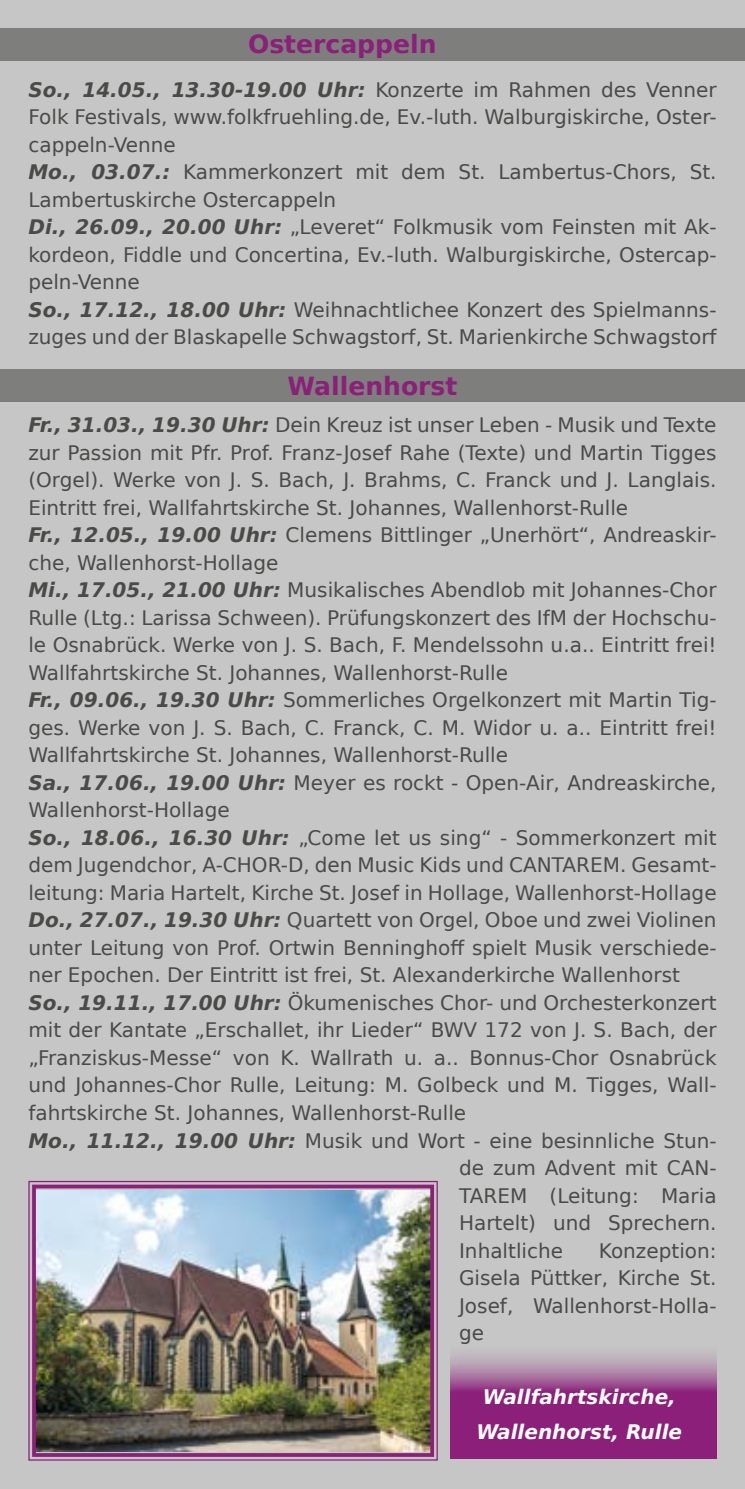
<style>
.page{position:relative;width:745px;height:1489px;background:#fff}
.page>*{position:absolute;margin:0;border:0;box-sizing:border-box;transform-origin:0 0}
.t1{font:700 25px "DejaVu Sans";color:#8b1f79}
.t2{font:20px/27.5px "DejaVu Sans";color:#4a4a49}
.t3{font:italic 700 20px/35px "DejaVu Sans";color:#fff;text-align:center}
.s1{font-weight:700;font-style:italic}
</style>
<div class="page">
<div style="left:0;top:0;width:744px;height:1488px;background:#c6c6c6"></div>
<div style="left:0;top:369px;width:744px;height:32px;background:#7e7e7d"></div>
<svg style="left:28px;top:1180px;width:410px;height:280px"></svg>
<img style="left:30px;top:1182px;width:405px;height:276px">
<div style="left:0;top:28px;width:744px;height:33px;background:#7e7e7d"></div>
<svg style="left:450px;top:1353px;width:266px;height:105px;background:#974289"></svg>
<p class="t1" style="left:248px;top:23px;width:190px">Ostercappeln</p>
<p class="t2" style="left:28px;top:75px;width:689px"><span class="s1">So., 14.05., 13.30-19.00 Uhr:</span> Konzerte im Rahmen des Venner Folk Festivals, www.folkfruehling.de, Ev.-luth. Walburgiskirche, Oster&shy;cappeln-Venne<br><span class="s1">Mo., 03.07.:</span> Kammerkonzert mit dem St. Lambertus-Chors, St.<br>Lambertuskirche Ostercappeln<br><span class="s1">Di., 26.09., 20.00 Uhr:</span> „Leveret“ Folkmusik vom Feinsten mit Ak&shy;kordeon, Fiddle und Concertina, Ev.-luth. Walburgiskirche, Ostercap&shy;peln-Venne<br><span class="s1">So., 17.12., 18.00 Uhr:</span> Weihnachtlichee Konzert des Spielmanns&shy;zuges und der Blaskapelle Schwagstorf, St. Marienkirche Schwagstorf</p>
<p class="t1" style="left:287px;top:365px;width:171px">Wallenhorst</p>
<p class="t2" style="left:28px;top:410px;width:689px"><span class="s1">Fr., 31.03., 19.30 Uhr:</span> Dein Kreuz ist unser Leben - Musik und Texte</p>
<p class="t2" style="left:28px;top:438px;width:689px">zur Passion mit Pfr. Prof. Franz-Josef Rahe (Texte) und Martin Tigges</p>
<p class="t2" style="left:28px;top:465px;width:689px">(Orgel). Werke von J. S. Bach, J. Brahms, C. Franck und J. Langlais.</p>
<p class="t2" style="left:28px;top:493px;width:601px">Eintritt frei, Wallfahrtskirche St. Johannes, Wallenhorst-Rulle</p>
<p class="t2" style="left:28px;top:520px;width:689px"><span class="s1">Fr., 12.05., 19.00 Uhr:</span> Clemens Bittlinger „Unerhört“, Andreaskir-</p>
<p class="t2" style="left:28px;top:548px;width:251px">che, Wallenhorst-Hollage</p>
<p class="t2" style="left:28px;top:575px;width:689px"><span class="s1">Mi., 17.05., 21.00 Uhr:</span> Musikalisches Abendlob mit Johannes-Chor</p>
<p class="t2" style="left:28px;top:603px;width:689px">Rulle (Ltg.: Larissa Schween). Prüfungskonzert des IfM der Hochschu-</p>
<p class="t2" style="left:28px;top:630px;width:689px">le Osnabrück. Werke von J. S. Bach, F. Mendelssohn u.a.. Eintritt frei!</p>
<p class="t2" style="left:28px;top:658px;width:481px">Wallfahrtskirche St. Johannes, Wallenhorst-Rulle</p>
<p class="t2" style="left:28px;top:685px;width:689px"><span class="s1">Fr., 09.06., 19.30 Uhr:</span> Sommerliches Orgelkonzert mit Martin Tig-</p>
<p class="t2" style="left:28px;top:713px;width:689px">ges. Werke von J. S. Bach, C. Franck, C. M. Widor u. a.. Eintritt frei!</p>
<p class="t2" style="left:28px;top:740px;width:481px">Wallfahrtskirche St. Johannes, Wallenhorst-Rulle</p>
<p class="t2" style="left:28px;top:768px;width:689px"><span class="s1">Sa., 17.06., 19.00 Uhr:</span> Meyer es rockt - Open-Air, Andreaskirche,</p>
<p class="t2" style="left:28px;top:795px;width:203px">Wallenhorst-Hollage</p>
<p class="t2" style="left:28px;top:823px;width:689px"><span class="s1">So., 18.06., 16.30 Uhr:</span> „Come let us sing“ - Sommerkonzert mit</p>
<p class="t2" style="left:28px;top:850px;width:689px">dem Jugendchor, A-CHOR-D, den Music Kids und CANTAREM. Gesamt-</p>
<p class="t2" style="left:28px;top:878px;width:689px">leitung: Maria Hartelt, Kirche St. Josef in Hollage, Wallenhorst-Hollage</p>
<p class="t2" style="left:28px;top:905px;width:689px"><span class="s1">Do., 27.07., 19.30 Uhr:</span> Quartett von Orgel, Oboe und zwei Violinen</p>
<p class="t2" style="left:28px;top:933px;width:689px">unter Leitung von Prof. Ortwin Benninghoff spielt Musik verschiede-</p>
<p class="t2" style="left:28px;top:960px;width:652px">ner Epochen. Der Eintritt ist frei, St. Alexanderkirche Wallenhorst</p>
<p class="t2" style="left:28px;top:988px;width:689px"><span class="s1">So., 19.11., 17.00 Uhr:</span> Ökumenisches Chor- und Orchesterkonzert</p>
<p class="t2" style="left:28px;top:1015px;width:689px">mit der Kantate „Erschallet, ihr Lieder“ BWV 172 von J. S. Bach, der</p>
<p class="t2" style="left:28px;top:1043px;width:689px">„Franziskus-Messe“ von K. Wallrath u. a.. Bonnus-Chor Osnabrück</p>
<p class="t2" style="left:28px;top:1070px;width:689px">und Johannes-Chor Rulle, Leitung: M. Golbeck und M. Tigges, Wall-</p>
<p class="t2" style="left:28px;top:1098px;width:439px">fahrtskirche St. Johannes, Wallenhorst-Rulle</p>
<p class="t2" style="left:28px;top:1125px;width:689px"><span class="s1">Mo., 11.12., 19.00 Uhr:</span> Musik und Wort - eine besinnliche Stun-</p>
<p class="t2" style="left:459px;top:1153px;width:259px">de zum Advent mit CAN-</p>
<p class="t2" style="left:459px;top:1180px;width:259px">TAREM (Leitung: Maria</p>
<p class="t2" style="left:459px;top:1208px;width:259px">Hartelt) und Sprechern.</p>
<p class="t2" style="left:459px;top:1235px;width:106px">Inhaltliche</p>
<p class="t2" style="left:459px;top:1235px;width:259px;text-align:justify;text-indent:140px">Konzeption:<br>Gisela Püttker, Kirche St.<br>Josef, Wallenhorst-Holla&shy;ge</p>
<p class="t3" style="left:476px;top:1379px;width:207px">Wallfahrtskirche,<br>Wallenhorst, Rulle</p>
</div>
